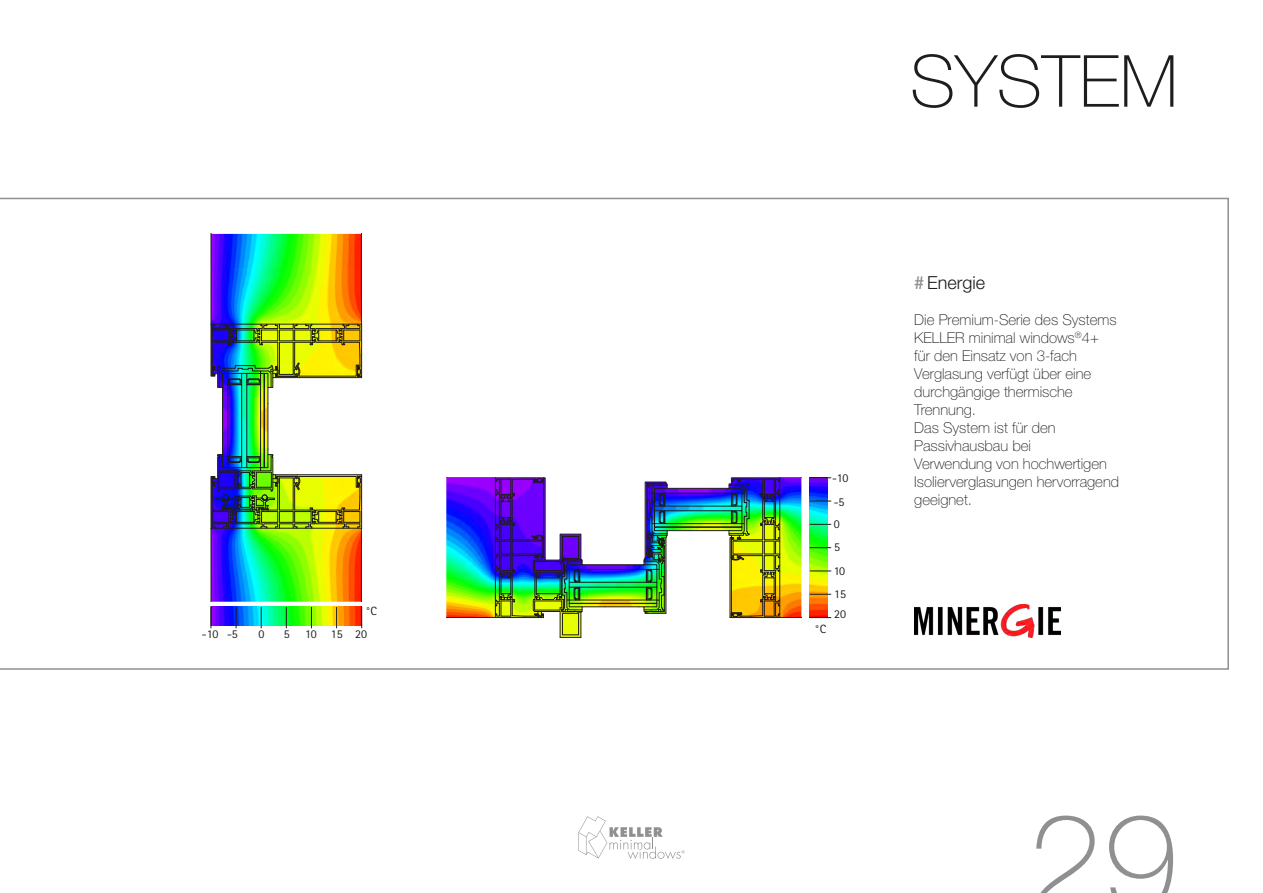
<style>
.page{position:relative;width:1263px;height:893px;background:#fff}
.page>*{position:absolute;margin:0;border:0;box-sizing:border-box;transform-origin:0 0}
.t1{font:100 135px "Helvetica Neue LT Std";color:#8e9091}
.t2{font:100 72px "Helvetica Neue LT Std";color:#1d1d1b}
.t3{font:300 18px "Helvetica Neue LT Std";color:#1d1d1b}
.t4{font:100 15px/18px "Helvetica Neue LT Std";color:#1d1d1b}
.t5{font:12px/23.1px "Rotis Sans Serif Pro";letter-spacing:-.02em;color:#1d1d1b}
.s1{font-weight:500;color:#8e9091}
</style>
<div class="page">
<svg style="left:578px;top:816px;width:107px;height:43px"></svg>
<img style="left:914px;top:605px;width:146px;height:33px">
<img style="left:212px;top:234px;width:149px;height:368px">
<hr style="left:361px;top:234px;width:1px;height:90px;background:#1d1d1b">
<hr style="left:211px;top:528px;width:1px;height:74px;background:#1d1d1b">
<hr style="left:211px;top:234px;width:1px;height:90px;background:#1d1d1b">
<hr style="left:361px;top:528px;width:1px;height:74px;background:#1d1d1b">
<img style="left:211px;top:324px;width:151px;height:205px">
<img style="left:212px;top:607px;width:149px;height:18px">
<svg style="left:211px;top:607px;width:1px;height:21px"></svg>
<svg style="left:236px;top:607px;width:1px;height:21px"></svg>
<svg style="left:261px;top:607px;width:1px;height:21px"></svg>
<svg style="left:286px;top:607px;width:1px;height:21px"></svg>
<svg style="left:311px;top:607px;width:1px;height:21px"></svg>
<svg style="left:336px;top:607px;width:1px;height:21px"></svg>
<svg style="left:361px;top:607px;width:1px;height:21px"></svg>
<img style="left:446px;top:479px;width:49px;height:138px">
<hr style="left:446px;top:478px;width:49px;height:1px;background:#1d1d1b">
<hr style="left:446px;top:617px;width:49px;height:1px;background:#1d1d1b">
<img style="left:495px;top:478px;width:306px;height:160px">
<img style="left:810px;top:479px;width:18px;height:138px">
<svg style="left:810px;top:617px;width:21px;height:1px"></svg>
<svg style="left:810px;top:594px;width:21px;height:1px"></svg>
<svg style="left:810px;top:571px;width:21px;height:1px"></svg>
<svg style="left:810px;top:547px;width:21px;height:1px"></svg>
<svg style="left:810px;top:524px;width:21px;height:1px"></svg>
<svg style="left:810px;top:501px;width:21px;height:1px"></svg>
<svg style="left:810px;top:477px;width:21px;height:2px"></svg>
<p class="t5" style="left:366px;top:600px;width:13px">°C</p>
<p class="t5" style="left:202px;top:622px;width:37px">-10 -5</p>
<p class="t5" style="left:259px;top:622px;width:7px">0</p>
<p class="t5" style="left:284px;top:622px;width:7px">5</p>
<p class="t5" style="left:305px;top:622px;width:64px">10 15 20</p>
<h2 class="t2" style="left:910px;top:40px;width:269px">SYSTEM</h2>
<p class="t5" style="left:832px;top:467px;width:18px">-10 -5<br>0<br>5<br>10<br>15</p>
<p class="t5" style="left:834px;top:603px;width:13px">20</p>
<p class="t5" style="left:815px;top:618px;width:13px">°C</p>
<p class="t3" style="left:914px;top:272px;width:72px"><span class="s1">#</span> Energie</p>
<p class="t4" style="left:914px;top:311px;width:206px">Die Premium-Serie des Systems<br>KELLER minimal windows<sup>®</sup>4+<br>für den Einsatz von 3-fach<br>Verglasung verfügt über eine durchgängige thermische<br>Trennung.<br>Das System ist für den<br>Passivhausbau bei<br>Verwendung von hochwertigen<br>Isolierverglasungen hervorragend geeignet.</p>
<h1 class="t1" style="left:1028px;top:785px;width:152px">29</h1>
</div>
